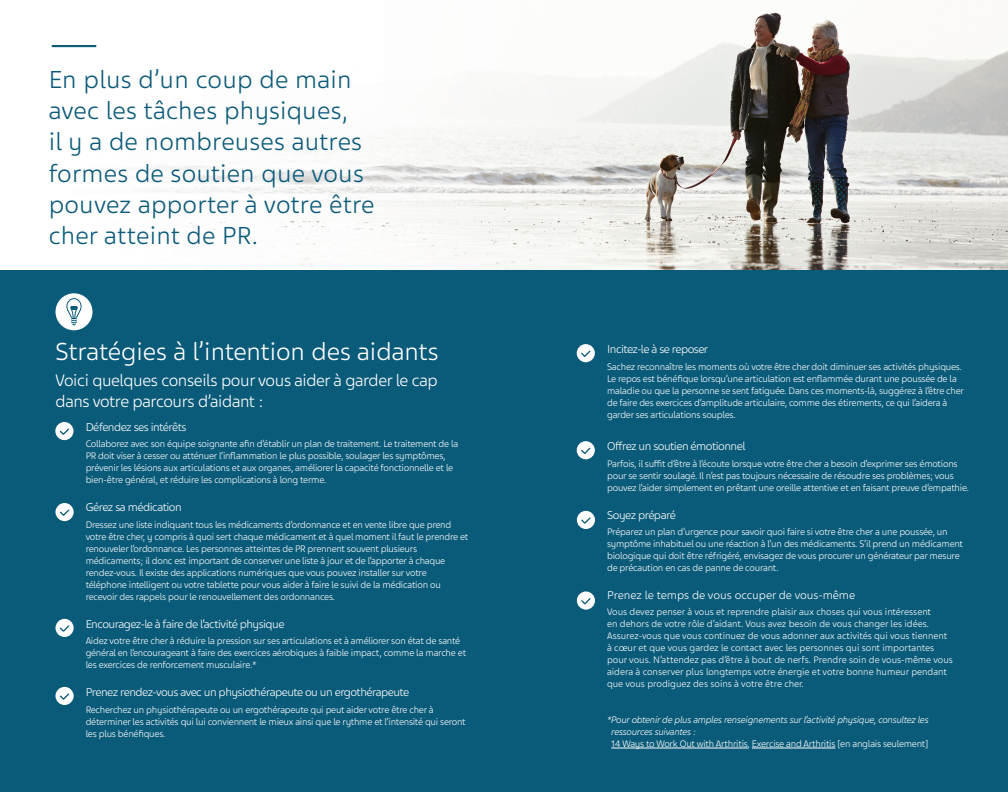
<style>
.page{position:relative;width:1008px;height:792px;background:#fff}
.page>*{position:absolute;margin:0;border:0;box-sizing:border-box;transform-origin:0 0}
.t1{font:300 26px/31.2px "Teva Sans";letter-spacing:.01em;color:#0a5a79}
.t2{font:300 26px "Teva Sans";color:#fff}
.t3{font:300 17.5px/21px "Teva Sans";letter-spacing:-.02em;color:#fff}
.t4{font:300 12px "Teva Sans";letter-spacing:-.04em;color:#fff}
.t5{font:300 12px "Teva Sans";color:#fff}
.t6{font:300 10px/12px "Teva Sans";letter-spacing:-.02em;color:#fff}
.t7{font:300 10px/12px "Teva Sans";color:#fff}
.t8{font:italic 300 10px/12px "Teva Sans";letter-spacing:-.02em;color:#fff}
.s1{font-style:italic}
</style>
<div class="page">
<img style="left:51px;top:12px;width:957px;height:258px">
<div style="left:0;top:270px;width:1008px;height:522px;background:#0a5a79"></div>
<hr style="left:611px;top:748px;width:137px;height:1px;background:#fff">
<hr style="left:752px;top:748px;width:83px;height:1px;background:#fff">
<div style="left:56px;top:293px;width:37px;height:37px;background:#fff;border-radius:50%"></div>
<svg style="left:55px;top:422px;width:19px;height:18px"></svg>
<svg style="left:58px;top:427px;width:12px;height:9px"></svg>
<div style="left:577px;top:441px;width:18px;height:18px;background:#fff;border-radius:50%"></div>
<svg style="left:581px;top:447px;width:10px;height:7px"></svg>
<div style="left:577px;top:344px;width:18px;height:18px;background:#fff;border-radius:50%"></div>
<svg style="left:581px;top:350px;width:10px;height:7px"></svg>
<div style="left:55px;top:503px;width:19px;height:18px;background:#fff;border-radius:50%"></div>
<svg style="left:59px;top:509px;width:11px;height:7px"></svg>
<div style="left:577px;top:511px;width:18px;height:18px;background:#fff;border-radius:50%"></div>
<svg style="left:581px;top:517px;width:10px;height:7px"></svg>
<div style="left:55px;top:619px;width:19px;height:18px;background:#fff;border-radius:50%"></div>
<svg style="left:59px;top:625px;width:11px;height:7px"></svg>
<div style="left:55px;top:687px;width:19px;height:18px;background:#fff;border-radius:50%"></div>
<svg style="left:59px;top:693px;width:11px;height:7px"></svg>
<svg style="left:577px;top:591px;width:18px;height:19px"></svg>
<svg style="left:580px;top:597px;width:12px;height:9px"></svg>
<svg style="left:66px;top:298px;width:16px;height:28px"></svg>
<svg style="left:52px;top:45px;width:44px;height:2px"></svg>
<h1 class="t1" style="left:49px;top:64px;width:327px">En plus d’un coup de main avec les tâches physiques,<br>il y a de nombreuses autres formes de soutien que vous pouvez apporter à votre être cher atteint de PR.</h1>
<h1 class="t2" style="left:56px;top:337px;width:385px">Stratégies à l’intention des aidants</h1>
<h2 class="t3" style="left:56px;top:370px;width:384px">Voici quelques conseils pour vous aider à garder le cap dans votre parcours d’aidant :</h2>
<p class="t4" style="left:86px;top:420px;width:102px">Défendez ses intérêts</p>
<p class="t6" style="left:86px;top:438px;width:374px">Collaborez avec son équipe soignante afin d’établir un plan de traitement. Le traitement de la PR doit viser à cesser ou atténuer l’inflammation le plus possible, soulager les symptômes, prévenir les lésions aux articulations et aux organes, améliorer la capacité fonctionnelle et le bien-être général, et réduire les complications à long terme.</p>
<p class="t4" style="left:86px;top:500px;width:98px">Gérez sa médication</p>
<p class="t6" style="left:86px;top:519px;width:384px">Dressez une liste indiquant tous les médicaments d’ordonnance et en vente libre que prend votre être cher, y compris à quoi sert chaque médicament et à quel moment il faut le prendre et renouveler l’ordonnance. Les personnes atteintes de PR prennent souvent plusieurs médicaments; il donc est important de conserver une liste à jour et de l’apporter à chaque rendez-vous. Il existe des applications numériques que vous pouvez installer sur votre téléphone intelligent ou votre tablette pour vous aider à faire le suivi de la médication ou recevoir des rappels pour le renouvellement des ordonnances.</p>
<p class="t4" style="left:86px;top:617px;width:200px">Encouragez-le à faire de l’activité physique</p>
<p class="t6" style="left:86px;top:635px;width:382px">Aidez votre être cher à réduire la pression sur ses articulations et à améliorer son état de santé général en l’encourageant à faire des exercices aérobiques à faible impact, comme la marche et les exercices de renforcement musculaire.<span class="s1">*</span></p>
<p class="t4" style="left:86px;top:685px;width:325px">Prenez rendez-vous avec un physiothérapeute ou un ergothérapeute</p>
<p class="t6" style="left:86px;top:703px;width:382px">Recherchez un physiothérapeute ou un ergothérapeute qui peut aider votre être cher à déterminer les activités qui lui conviennent le mieux ainsi que le rythme et l’intensité qui seront les plus bénéfiques.</p>
<p class="t8" style="left:611px;top:714px;width:319px;text-indent:-4px">*Pour obtenir de plus amples renseignements sur l’activité physique, consultez les ressources suivantes :</p>
<p class="t6" style="left:611px;top:738px;width:319px">14 Ways to Work Out with Arthritis, Exercise and Arthritis [en anglais seulement]</p>
<p class="t4" style="left:607px;top:342px;width:103px">Incitez-le à se reposer</p>
<p class="t6" style="left:607px;top:361px;width:358px">Sachez reconnaître les moments où votre être cher doit diminuer ses activités physiques.<br>Le repos est bénéfique lorsqu’une articulation est enflammée durant une poussée de la maladie ou que la personne se sent fatiguée. Dans ces moments-là, suggérez à l’être cher de faire des exercices d’amplitude articulaire, comme des étirements, ce qui l’aidera à garder ses articulations souples.</p>
<p class="t4" style="left:607px;top:439px;width:140px">Offrez un soutien émotionnel</p>
<p class="t6" style="left:607px;top:457px;width:363px">Parfois, il suffit d’être à l’écoute lorsque votre être cher a besoin d’exprimer ses émotions pour se sentir soulagé. Il n’est pas toujours nécessaire de résoudre ses problèmes; vous pouvez l’aider simplement en prêtant une oreille attentive et en faisant preuve d’empathie.</p>
<p class="t4" style="left:607px;top:507px;width:70px">Soyez préparé</p>
<p class="t6" style="left:607px;top:526px;width:357px">Préparez un plan d’urgence pour savoir quoi faire si votre être cher a une poussée, un symptôme inhabituel ou une réaction à l’un des médicaments. S’il prend un médicament biologique qui doit être réfrigéré, envisagez de vous procurer un générateur par mesure de précaution en cas de panne de courant.</p>
<p class="t5" style="left:607px;top:588px;width:250px">Prenez le temps de vous occuper de vous-même</p>
<p class="t7" style="left:607px;top:606px;width:347px">Vous devez penser à vous et reprendre plaisir aux choses qui vous intéressent<br>en dehors de votre rôle d’aidant. Vous avez besoin de vous changer les idées.<br>Assurez-vous que vous continuez de vous adonner aux activités qui vous tiennent à cœur et que vous gardez le contact avec les personnes qui sont importantes pour vous. N’attendez pas d’être à bout de nerfs. Prendre soin de vous-même vous aidera à conserver plus longtemps votre énergie et votre bonne humeur pendant que vous prodiguez des soins à votre être cher.</p>
</div>
